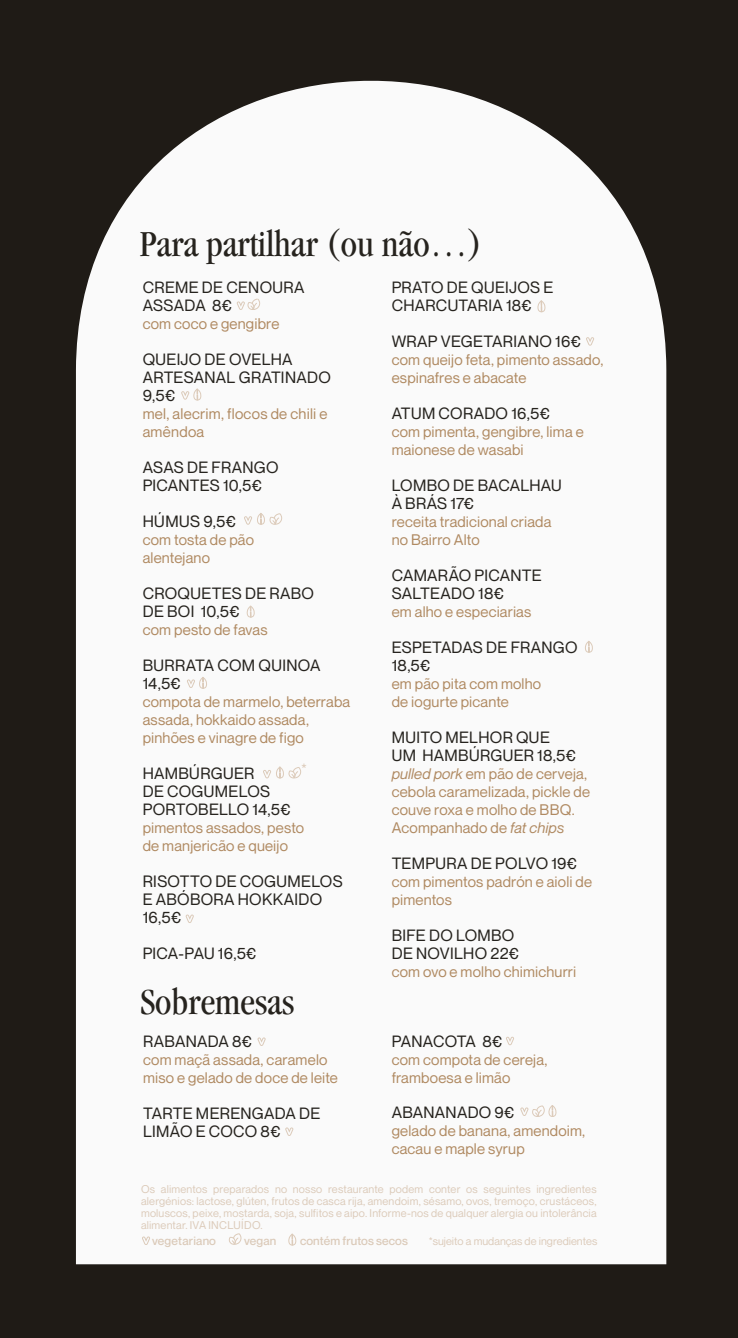
<style>
.page{position:relative;width:738px;height:1338px;background:#fff}
.page>*{position:absolute;margin:0;border:0;box-sizing:border-box;transform-origin:0 0}
.t1{font:condensed 38px "Garamond";letter-spacing:-.005em;color:#26231e}
.t2{font:16.2px/18px "Neue Montreal";letter-spacing:.02em;color:#26231e}
.t3{font:16px/18px "Neue Montreal";letter-spacing:.02em;color:#26231e}
.t4{font:16px "Neue Montreal";letter-spacing:-.01em;color:#26231e}
.t5{font:16px "Neue Montreal";color:#dccbba}
.t6{font:15px/18px "Neue Montreal";letter-spacing:.015em;color:#b08a62}
.t7{font:500 12px "Neue Montreal";letter-spacing:.005em;color:#dbcab9}
.t8{font:11px/12px "Neue Montreal";letter-spacing:.015em;color:#dccbba;text-align:justify}
.s1{font-style:italic}
</style>
<div class="page">
<div style="left:0;top:0;width:737px;height:1338px;background:#1f1b16"></div>
<div style="left:76px;top:80px;width:589px;height:1184px;background:#fafafa"></div>
<svg style="left:228px;top:1232px;width:14px;height:14px"></svg>
<svg style="left:142px;top:1236px;width:8px;height:9px"></svg>
<svg style="left:287px;top:1232px;width:9px;height:14px"></svg>
<svg style="left:244px;top:512px;width:38px;height:13px"></svg>
<svg style="left:263px;top:765px;width:38px;height:14px"></svg>
<svg style="left:584px;top:640px;width:9px;height:13px"></svg>
<svg style="left:505px;top:1037px;width:8px;height:8px"></svg>
<svg style="left:585px;top:337px;width:8px;height:9px"></svg>
<svg style="left:236px;top:298px;width:24px;height:12px"></svg>
<svg style="left:246px;top:605px;width:9px;height:13px"></svg>
<svg style="left:185px;top:915px;width:9px;height:8px"></svg>
<svg style="left:536px;top:299px;width:9px;height:14px"></svg>
<svg style="left:257px;top:1037px;width:8px;height:9px"></svg>
<svg style="left:285px;top:1127px;width:8px;height:9px"></svg>
<svg style="left:520px;top:1104px;width:36px;height:14px"></svg>
<svg style="left:187px;top:676px;width:20px;height:13px"></svg>
<svg style="left:181px;top:387px;width:20px;height:14px"></svg>
<h1 class="t1" style="left:140px;top:222px;width:343px">Para partilhar (ou não…)</h1>
<p class="t3" style="left:143px;top:279px;width:163px">CREME DE CENOURA<br>ASSADA 8€</p>
<p class="t6" style="left:143px;top:315px;width:138px">com coco e gengibre</p>
<p class="t3" style="left:143px;top:351px;width:189px">QUEIJO DE OVELHA<br>ARTESANAL GRATINADO<br>9,5€</p>
<p class="t6" style="left:143px;top:405px;width:186px">mel, alecrim, flocos de chili e amêndoa</p>
<p class="t3" style="left:143px;top:459px;width:137px">ASAS DE FRANGO<br>PICANTES 10,5€</p>
<p class="t3" style="left:143px;top:513px;width:94px">HÚMUS 9,5€</p>
<p class="t6" style="left:143px;top:531px;width:113px">com tosta de pão alentejano</p>
<p class="t3" style="left:143px;top:585px;width:173px">CROQUETES DE RABO<br>DE BOI 10,5€</p>
<p class="t6" style="left:143px;top:621px;width:126px">com pesto de favas</p>
<p class="t3" style="left:143px;top:657px;width:179px">BURRATA COM QUINOA<br>14,5€</p>
<p class="t6" style="left:143px;top:693px;width:209px">compota de marmelo, beterraba assada, hokkaido assada, pinhões e vinagre de figo</p>
<p class="t3" style="left:143px;top:765px;width:149px">HAMBÚRGUER<br>DE COGUMELOS<br>PORTOBELLO 14,5€</p>
<p class="t6" style="left:143px;top:819px;width:163px">pimentos assados, pesto de manjericão e queijo</p>
<p class="t2" style="left:143px;top:873px;width:201px">RISOTTO DE COGUMELOS<br>E ABÓBORA HOKKAIDO<br>16,5€</p>
<p class="t3" style="left:143px;top:945px;width:115px">PICA-PAU 16,5€</p>
<p class="t5" style="left:301px;top:760px;width:7px">*</p>
<h1 class="t1" style="left:140px;top:981px;width:155px">Sobremesas</h1>
<p class="t3" style="left:143px;top:1033px;width:110px">RABANADA 8€</p>
<p class="t6" style="left:143px;top:1051px;width:196px">com maçã assada, caramelo miso e gelado de doce de leite</p>
<p class="t3" style="left:143px;top:1105px;width:179px">TARTE MERENGADA DE<br>LIMÃO E COCO 8€</p>
<p class="t3" style="left:391px;top:279px;width:163px">PRATO DE QUEIJOS E<br>CHARCUTARIA 18€</p>
<p class="t3" style="left:391px;top:333px;width:190px">WRAP VEGETARIANO 16€</p>
<p class="t6" style="left:391px;top:351px;width:213px">com queijo feta, pimento assado, espinafres e abacate</p>
<p class="t3" style="left:391px;top:405px;width:159px">ATUM CORADO 16,5€</p>
<p class="t6" style="left:391px;top:423px;width:193px">com pimenta, gengibre, lima e maionese de wasabi</p>
<p class="t3" style="left:391px;top:477px;width:171px">LOMBO DE BACALHAU<br>À BRÁS 17€</p>
<p class="t6" style="left:391px;top:513px;width:161px">receita tradicional criada no Bairro Alto</p>
<p class="t3" style="left:391px;top:567px;width:151px">CAMARÃO PICANTE<br>SALTEADO 18€</p>
<p class="t6" style="left:391px;top:603px;width:141px">em alho e especiarias</p>
<p class="t3" style="left:391px;top:639px;width:187px">ESPETADAS DE FRANGO<br>18,5€</p>
<p class="t6" style="left:391px;top:675px;width:151px">em pão pita com molho de iogurte picante</p>
<p class="t3" style="left:391px;top:729px;width:185px">MUITO MELHOR QUE<br>UM HAMBÚRGUER 18,5€</p>
<p class="t6" style="left:391px;top:765px;width:200px"><span class="s1">pulled pork</span> em pão de cerveja, cebola caramelizada, pickle de couve roxa e molho de BBQ.<br>Acompanhado de <span class="s1">fat chips</span></p>
<p class="t3" style="left:391px;top:855px;width:186px">TEMPURA DE POLVO 19€</p>
<p class="t6" style="left:391px;top:873px;width:202px">com pimentos padrón e aioli de pimentos</p>
<p class="t3" style="left:391px;top:927px;width:129px">BIFE DO LOMBO<br>DE NOVILHO 22€</p>
<p class="t6" style="left:391px;top:963px;width:186px">com ovo e molho chimichurri</p>
<p class="t4" style="left:391px;top:1032px;width:112px">PANACOTA 8€</p>
<p class="t6" style="left:391px;top:1051px;width:157px">com compota de cereja, framboesa e limão</p>
<p class="t3" style="left:391px;top:1103px;width:124px">ABANANADO 9€</p>
<p class="t6" style="left:391px;top:1121px;width:195px">gelado de banana, amendoim, cacau e maple syrup</p>
<p class="t8" style="left:141px;top:1183px;width:457px">Os alimentos preparados no nosso restaurante podem conter os seguintes ingredientes alergénios: lactose, glúten, frutos de casca rija, amendoim, sésamo, ovos, tremoço, crustáceos, moluscos, peixe, mostarda, soja, sulfitos e aipo. Informe-nos de qualquer alergia ou intolerância alimentar. IVA INCLUÍDO.</p>
<p class="t7" style="left:152px;top:1233px;width:65px">vegetariano</p>
<p class="t7" style="left:244px;top:1233px;width:34px">vegan</p>
<p class="t7" style="left:300px;top:1233px;width:109px">contém frutos secos</p>
<p class="t8" style="left:428px;top:1235px;width:170px">*sujeito a mudanças de ingredientes</p>
</div>
